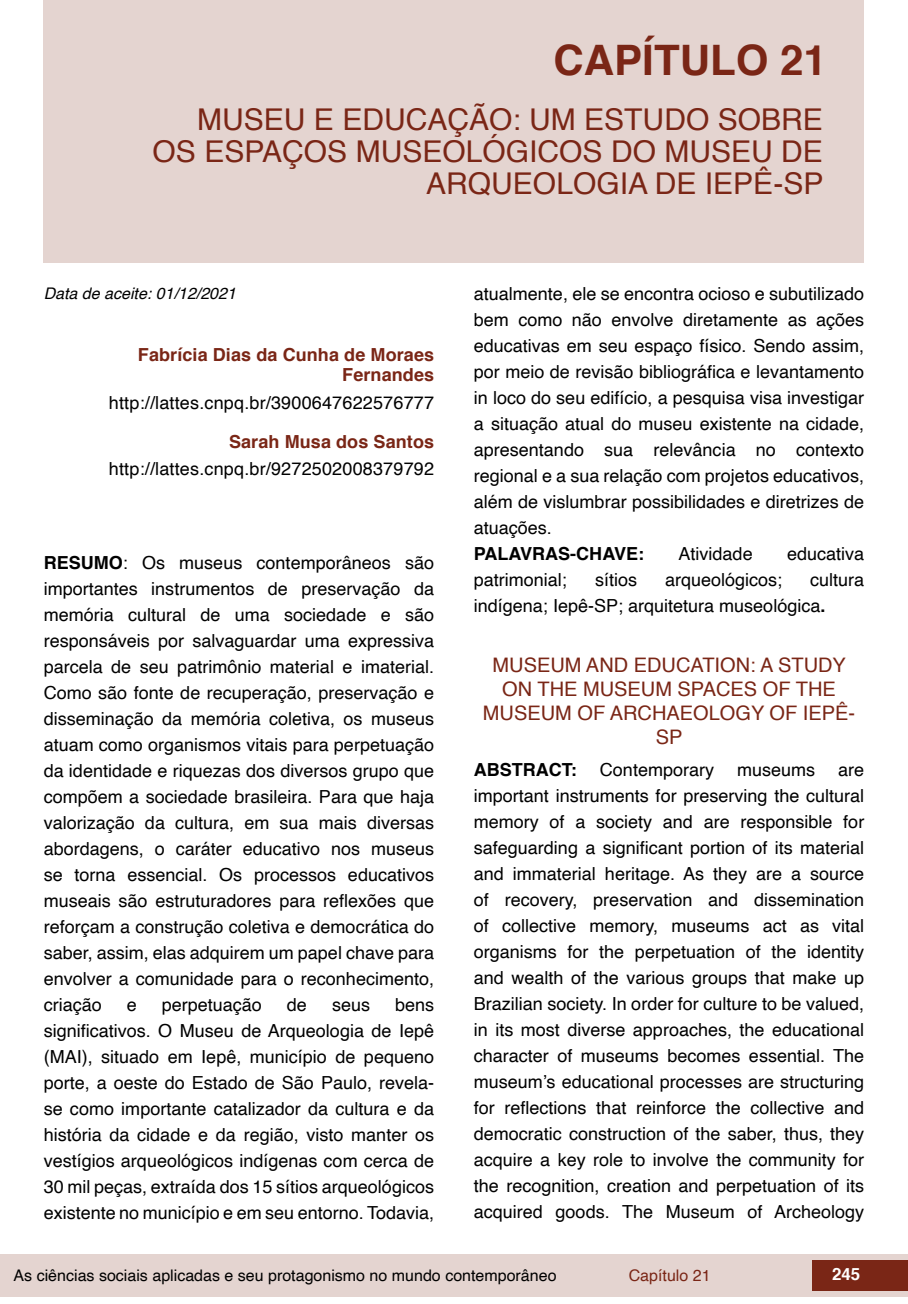
<style>
.page{position:relative;width:908px;height:1304px;background:#fff}
.page>*{position:absolute;margin:0;border:0;box-sizing:border-box;transform-origin:0 0}
.t1{font:700 42px "Helvetica";color:#7a2616}
.t2{font:30px/32px "Helvetica";color:#7a2616;text-align:right}
.t3{font:20px/24px "Helvetica";color:#7a2616;text-align:center}
.t4{font:18px/26px "Helvetica";color:#000;text-align:justify}
.t5{font:700 18px/20px "Helvetica";letter-spacing:.005em;color:#7a2616;text-align:right}
.t6{font:700 18px "Helvetica";color:#000}
.t7{font:700 16.8px "Helvetica";color:#fff}
.t8{font:16px "Helvetica";color:#000}
.t9{font:italic 16px "Helvetica";color:#000}
.t10{font:16px "Helvetica";color:#7a2616}
.s1{font-weight:700}
</style>
<div class="page">
<div style="left:0;top:1254px;width:906px;height:43px;background:#e4d4d0"></div>
<div style="left:812px;top:1261px;width:95px;height:30px;background:#7a2616"></div>
<div style="left:44px;top:0;width:819px;height:263px;background:#e4d4d0"></div>
<h1 class="t1" style="left:553px;top:26px;width:275px">CAPÍTULO 21</h1>
<h2 class="t2" style="left:152px;top:104px;width:672px">MUSEU E EDUCAÇÃO: UM ESTUDO SOBRE<br>OS ESPAÇOS MUSEOLÓGICOS DO MUSEU DE<br>ARQUEOLOGIA DE IEPÊ-SP</h2>
<p class="t9" style="left:44px;top:280px;width:194px">Data de aceite: 01/12/2021</p>
<p class="t5" style="left:138px;top:345px;width:297px">Fabrícia Dias da Cunha de Moraes<br>Fernandes</p>
<p class="t4" style="left:109px;top:390px;width:326px">http://lattes.cnpq.br/3900647622576777</p>
<p class="t5" style="left:229px;top:432px;width:206px">Sarah Musa dos Santos</p>
<p class="t4" style="left:109px;top:457px;width:326px">http://lattes.cnpq.br/9272502008379792</p>
<p class="t4" style="left:44px;top:551px;width:392px"><span class="s1">RESUMO</span>: Os museus contemporâneos são importantes instrumentos de preservação da memória cultural de uma sociedade e são responsáveis por salvaguardar uma expressiva parcela de seu patrimônio material e imaterial.<br>Como são fonte de recuperação, preservação e disseminação da memória coletiva, os museus atuam como organismos vitais para perpetuação da identidade e riquezas dos diversos grupo que compõem a sociedade brasileira. Para que haja valorização da cultura, em sua mais diversas abordagens, o caráter educativo nos museus se torna essencial. Os processos educativos museais são estruturadores para reflexões que reforçam a construção coletiva e democrática do saber, assim, elas adquirem um papel chave para envolver a comunidade para o reconhecimento, criação</p>
<p class="t4" style="left:44px;top:993px;width:392px;text-indent:351px">bens significativos. O Museu de Arqueologia de Iepê (MAI), situado em Iepê, município de pequeno porte, a oeste do Estado de São Paulo, revela&shy;se como importante catalizador da cultura e da história da cidade e da região, visto manter os vestígios arqueológicos indígenas com cerca de 30 mil peças, extraída dos 15 sítios arqueológicos existente no município e em seu entorno. Todavia,</p>
<p class="t4" style="left:127px;top:993px;width:12px">e</p>
<p class="t4" style="left:162px;top:993px;width:102px">perpetuação</p>
<p class="t4" style="left:287px;top:993px;width:22px">de</p>
<p class="t4" style="left:332px;top:993px;width:40px">seus</p>
<p class="t4" style="left:473px;top:281px;width:392px">atualmente, ele se encontra ocioso e subutilizado bem como não envolve diretamente as ações educativas em seu espaço físico. Sendo assim, por meio de revisão bibliográfica e levantamento in loco do seu edifício, a pesquisa visa investigar a situação atual do museu existente na cidade, apresentando sua relevância no contexto regional e a sua relação com projetos educativos, além de vislumbrar possibilidades e diretrizes de atuações.</p>
<p class="t6" style="left:473px;top:539px;width:172px">PALAVRAS-CHAVE:</p>
<p class="t4" style="left:678px;top:541px;width:76px">Atividade</p>
<p class="t4" style="left:786px;top:541px;width:79px">educativa</p>
<p class="t4" style="left:473px;top:567px;width:95px">patrimonial;</p>
<p class="t4" style="left:594px;top:567px;width:44px">sítios</p>
<p class="t4" style="left:664px;top:567px;width:119px">arqueológicos;</p>
<p class="t4" style="left:473px;top:567px;width:392px;text-indent:336px">cultura indígena; Iepê-SP; arquitetura museológica<span class="s1">.</span></p>
<p class="t3" style="left:482px;top:654px;width:373px">MUSEUM AND EDUCATION: A STUDY<br>ON THE MUSEUM SPACES OF THE<br>MUSEUM OF ARCHAEOLOGY OF IEPÊ-<br>SP</p>
<p class="t6" style="left:473px;top:755px;width:104px">ABSTRACT:</p>
<p class="t4" style="left:599px;top:757px;width:116px">Contemporary</p>
<p class="t4" style="left:736px;top:757px;width:80px">museums</p>
<p class="t4" style="left:473px;top:757px;width:392px;text-indent:364px">are important instruments for preserving the cultural memory of a society and are responsible for safeguarding a significant portion of its material and immaterial heritage. As they are a source of recovery, preservation and dissemination of collective memory, museums act as vital organisms for the perpetuation of the identity and wealth of the various groups that make up Brazilian society. In order for culture to be valued, in its most diverse approaches, the educational character of museums becomes essential. The museum’s educational processes are structuring for reflections that reinforce the collective and democratic construction of the saber, thus, they acquire a key role to involve the community for the recognition, creation and perpetuation of its acquired goods. The Museum of Archeology</p>
<p class="t8" style="left:14px;top:1263px;width:544px">As ciências sociais aplicadas e seu protagonismo no mundo contemporâneo</p>
<p class="t10" style="left:628px;top:1263px;width:83px">Capítulo 21</p>
<p class="t7" style="left:831px;top:1261px;width:30px">245</p>
</div>
